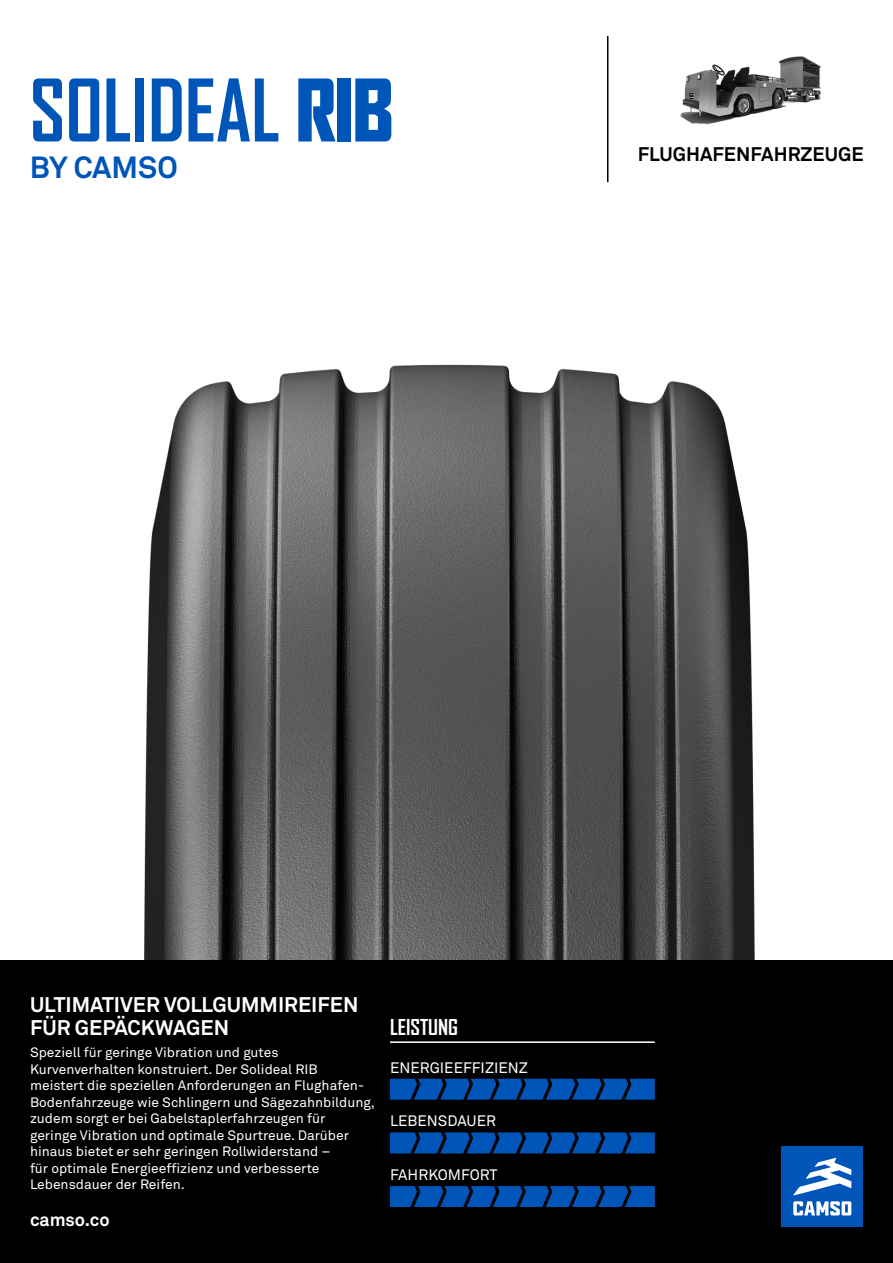
<style>
.page{position:relative;width:893px;height:1263px;background:#fff}
.page>*{position:absolute;margin:0;border:0;box-sizing:border-box;transform-origin:0 0}
.t1{font:700 82.5px "Agency FB";color:#0055b8;scale:.95 1}
.t2{font:700 30.3px "Akkurat Office";color:#0055b8}
.t3{font:700 21px/22.5px "Akkurat Office";color:#fff}
.t4{font:700 21px "Agency FB";color:#fff}
.t5{font:700 19.5px "Akkurat Office";color:#000}
.t6{font:700 18px "Akkurat Office";color:#fff}
.t7{font:15px "Akkurat Office";color:#fff}
.t8{font:13.5px/16.5px "Akkurat Office";color:#fff}
.s1{font-weight:900}
</style>
<div class="page">
<img style="left:144px;top:364px;width:611px;height:596px">
<img style="left:680px;top:56px;width:142px;height:68px">
<div style="left:0;top:960px;width:893px;height:303px;background:#000"></div>
<hr style="left:607px;top:36px;width:1px;height:146px;background:#000">
<hr style="left:390px;top:1041px;width:265px;height:2px;background:#fff">
<svg style="left:390px;top:1079px;width:265px;height:21px;background:#0049a0"></svg>
<svg style="left:390px;top:1132px;width:265px;height:21px;background:#00499e"></svg>
<svg style="left:390px;top:1186px;width:265px;height:21px;background:#004aa2"></svg>
<div style="left:782px;top:1146px;width:81px;height:81px;background:#0055b8"></div>
<svg style="left:793px;top:1201px;width:58px;height:14px"></svg>
<svg style="left:793px;top:1158px;width:58px;height:37px"></svg>
<h1 class="t1" style="left:30px;top:62px;width:384px">SOLIDEAL <span class="s1">RIB</span></h1>
<h2 class="t2" style="left:30px;top:148px;width:150px">BY CAMSO</h2>
<h3 class="t5" style="left:638px;top:142px;width:227px">FLUGHAFENFAHRZEUGE</h3>
<h3 class="t3" style="left:30px;top:994px;width:330px">ULTIMATIVER VOLLGUMMIREIFEN<br>FÜR GEPÄCKWAGEN</h3>
<p class="t8" style="left:30px;top:1045px;width:346px">Speziell für geringe Vibration und gutes Kurvenverhalten konstruiert. Der Solideal RIB meistert die speziellen Anforderungen an Flughafen-Bodenfahrzeuge wie Schlingern und Sägezahnbildung, zudem sorgt er bei Gabelstaplerfahrzeugen für geringe Vibration und optimale Spurtreue. Darüber hinaus bietet er sehr geringen Rollwiderstand –<br>für optimale Energieeffizienz und verbesserte Lebensdauer der Reifen.</p>
<h3 class="t6" style="left:30px;top:1208px;width:81px">camso.co</h3>
<h3 class="t4" style="left:390px;top:1015px;width:70px">LEISTUNG</h3>
<p class="t7" style="left:390px;top:1059px;width:140px">ENERGIEEFFIZIENZ</p>
<p class="t7" style="left:390px;top:1112px;width:108px">LEBENSDAUER</p>
<p class="t7" style="left:390px;top:1166px;width:109px">FAHRKOMFORT</p>
</div>
